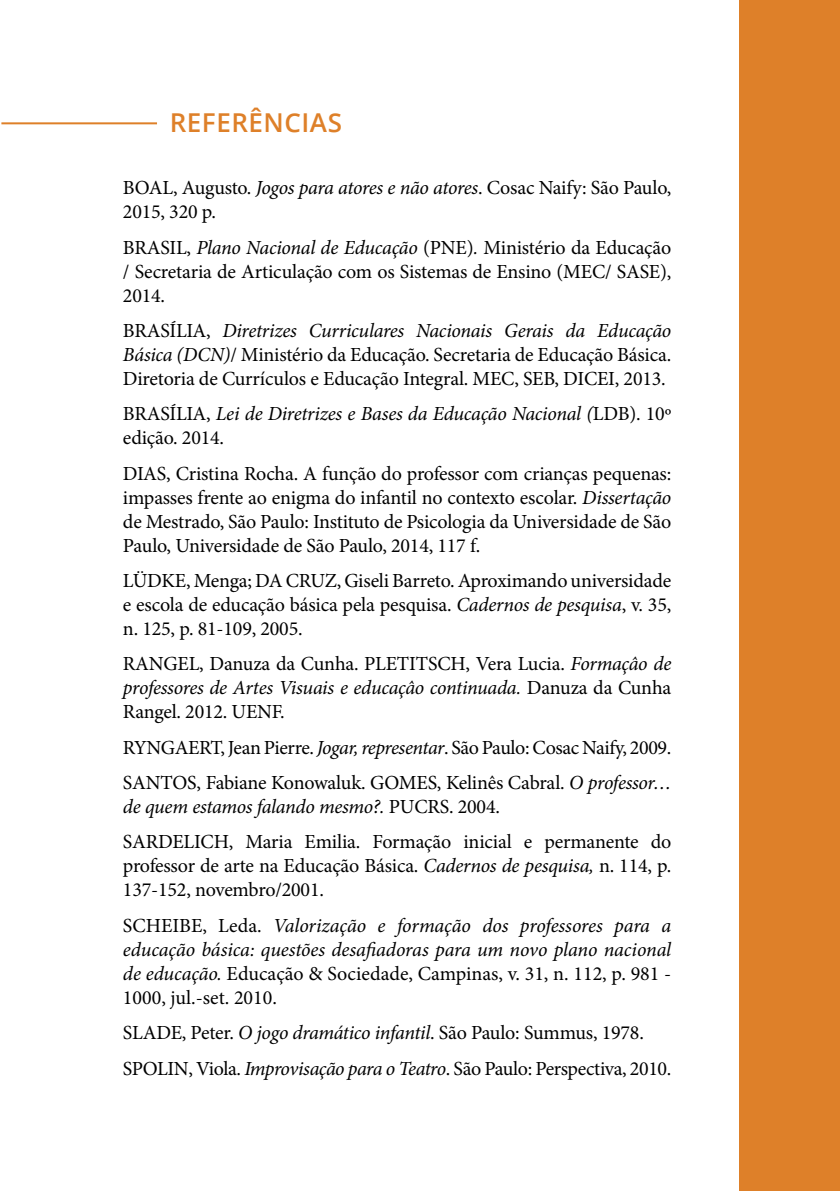
<style>
.page{position:relative;width:840px;height:1191px;background:#fff}
.page>*{position:absolute;margin:0;border:0;box-sizing:border-box;transform-origin:0 0}
.t1{font:600 26px "Open Sans";letter-spacing:.02em;color:#de8029}
.t2{font:20px/24px "Minion Pro";letter-spacing:-.01em;color:#000}
.t3{font:italic 20px/24px "Minion Pro";letter-spacing:-.01em;color:#000}
.s1{font-style:italic}
.s2{font-style:normal}
</style>
<div class="page">
<div style="left:739px;top:0;width:100px;height:1191px;background:#de8029"></div>
<hr style="left:1px;top:122px;width:156px;height:2px;background:#de8029">
<h1 class="t1" style="left:170px;top:105px;width:174px">REFERÊNCIAS</h1>
<p class="t2" style="left:123px;top:176px;width:549px">BOAL, Augusto. <span class="s1">Jogos para atores e não atores</span>. Cosac Naify: São Paulo,<br>2015, 320 p.</p>
<p class="t2" style="left:123px;top:235px;width:549px;text-align:justify">BRASIL, <span class="s1">Plano Nacional de Educação</span> (PNE)<span class="s1">.</span> Ministério da Educação / Secretaria de Articulação com os Sistemas de Ensino (MEC/ SASE), 2014.</p>
<p class="t2" style="left:123px;top:318px;width:549px;text-align:justify">BRASÍLIA, <span class="s1">Diretrizes Curriculares Nacionais Gerais da Educação Básica (DCN)</span>/ Ministério da Educação. Secretaria de Educação Básica.<br>Diretoria de Currículos e Educação Integral. MEC, SEB, DICEI, 2013.</p>
<p class="t3" style="left:123px;top:402px;width:549px"><span class="s2">BRASÍLIA,</span> Lei de Diretrizes e Bases da Educação Nacional (<span class="s2">LDB). 10º edição. 2014.</span></p>
<p class="t2" style="left:123px;top:461px;width:549px;text-align:justify">DIAS, Cristina Rocha. A função do professor com crianças pequenas: impasses frente ao enigma do infantil no contexto escolar. <span class="s1">Dissertação </span>de Mestrado, São Paulo: Instituto de Psicologia da Universidade de São Paulo, Universidade de São Paulo, 2014, 117 f.</p>
<p class="t2" style="left:123px;top:568px;width:549px;text-align:justify">LÜDKE, Menga; DA CRUZ, Giseli Barreto. Aproximando universidade e escola de educação básica pela pesquisa. <span class="s1">Cadernos de pesquisa</span>, v. 35, n. 125, p. 81-109, 2005.</p>
<p class="t2" style="left:123px;top:652px;width:549px;text-align:justify">RANGEL, Danuza da Cunha. PLETITSCH, Vera Lucia. <span class="s1">Formaçâo de professores de Artes Visuais e educaçâo continuada.</span> Danuza da Cunha Rangel. 2012. UENF.</p>
<p class="t2" style="left:123px;top:729px;width:549px;line-height:35.4px">RYNGAERT, Jean Pierre. <span class="s1">Jogar, representar</span>. São Paulo: Cosac Naify, 2009.<br>SANTOS, Fabiane Konowaluk. GOMES, Kelinês Cabral. <span class="s1">O professor…</span></p>
<p class="t2" style="left:123px;top:789px;width:549px;line-height:35.4px"><span class="s1">de quem estamos falando mesmo?.</span> PUCRS. 2004.<br>SARDELICH, Maria Emilia. Formação inicial e permanente do</p>
<p class="t2" style="left:123px;top:854px;width:549px">professor de arte na Educação Básica. <span class="s1">Cadernos de pesquisa,</span> n. 114, p.<br>137-152, novembro/2001.</p>
<p class="t3" style="left:123px;top:913px;width:549px;text-align:justify"><span class="s2">SCHEIBE, Leda.</span> Valorização e formação dos professores para a educação básica: questões desafiadoras para um novo plano nacional de educação. <span class="s2">Educação &amp; Sociedade, Campinas, v. 31, n. 112, p. 981 - 1000, jul.-set. 2010.</span></p>
<p class="t2" style="left:123px;top:1015px;width:549px;line-height:35.4px">SLADE, Peter. <span class="s1">O jogo dramático infantil</span>. São Paulo: Summus, 1978.<br>SPOLIN, Viola. <span class="s1">Improvisação para o Teatro</span>. São Paulo: Perspectiva, 2010.</p>
</div>
